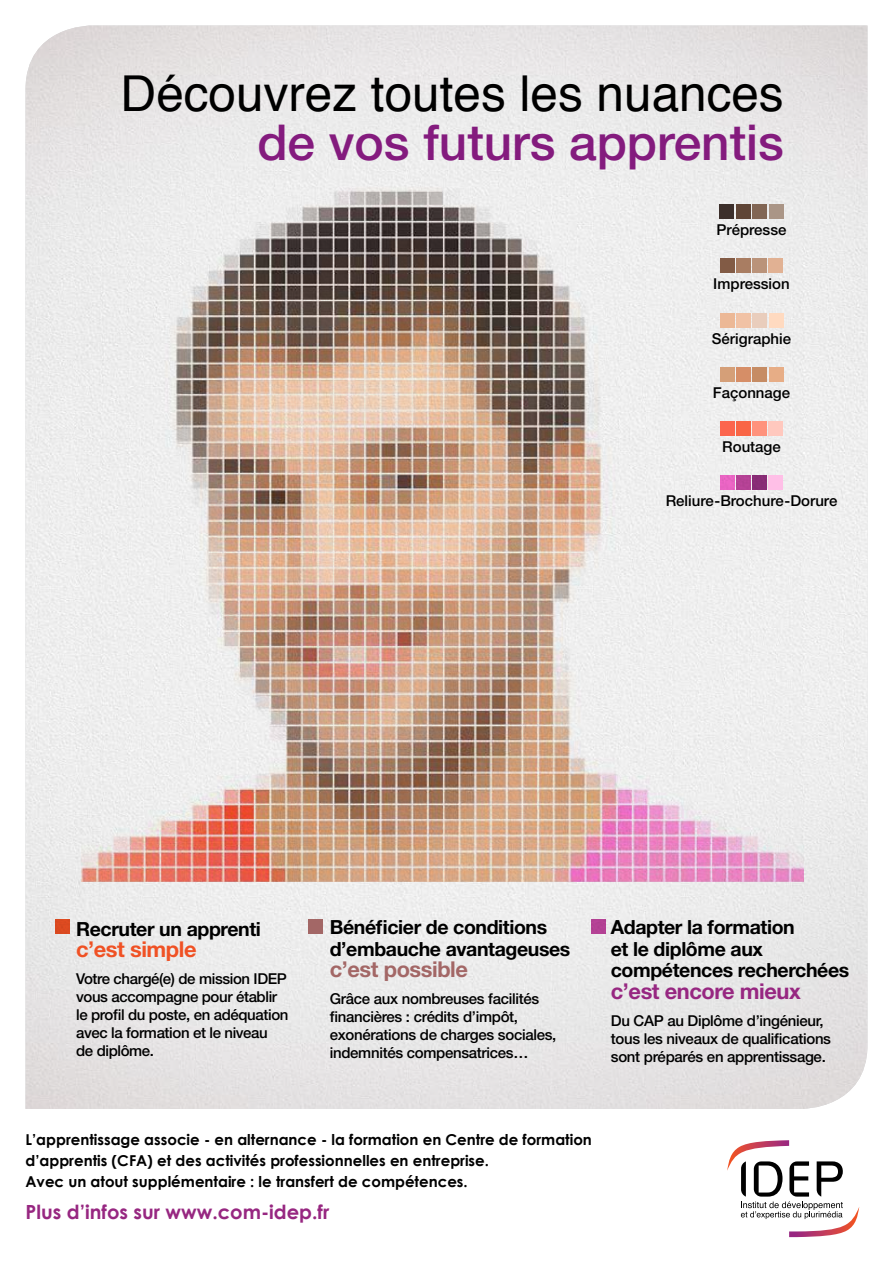
<style>
.page{position:relative;width:893px;height:1263px;background:#fff}
.page>*{position:absolute;margin:0;border:0;box-sizing:border-box;transform-origin:0 0}
.t1{font:49.5px "Helvetica";color:#000}
.t2{font:500 49.5px "Helvetica Neue";color:#851c7f}
.t3{font:700 21.9px "Helvetica Neue";letter-spacing:-.02em;color:#972781}
.t4{font:700 21.9px "Helvetica Neue";letter-spacing:-.02em;color:#a36766}
.t5{font:700 21.9px "Helvetica Neue";letter-spacing:-.02em;color:#f05124}
.t6{font:700 19.5px/21.9px "Helvetica Neue";letter-spacing:-.02em;color:#000}
.t7{font:700 19.5px "Century Gothic";color:#972781}
.t8{font:500 15px/18px "Helvetica Neue";letter-spacing:-.02em;color:#000}
.t9{font:700 15px/21px "Century Gothic";color:#000}
.t10{font:500 15px "Helvetica Neue";color:#000}
</style>
<div class="page">
<img style="left:26px;top:26px;width:841px;height:1083px">
<svg style="left:727px;top:1140px;width:132px;height:97px"></svg>
<div style="left:55px;top:918px;width:15px;height:15px;background:#db4a20"></div>
<div style="left:308px;top:918px;width:15px;height:15px;background:#a36766"></div>
<div style="left:591px;top:918px;width:15px;height:15px;background:#b44194"></div>
<img style="left:81px;top:104px;width:723px;height:778px">
<div style="left:720px;top:313px;width:14px;height:15px;background:#ecb896"></div>
<div style="left:736px;top:313px;width:15px;height:15px;background:#f1c2a5"></div>
<div style="left:752px;top:313px;width:15px;height:15px;background:#e9cdbc"></div>
<div style="left:768px;top:313px;width:15px;height:15px;background:#ffdac0"></div>
<div style="left:720px;top:258px;width:15px;height:15px;background:#825b45"></div>
<div style="left:736px;top:258px;width:15px;height:15px;background:#a97d62"></div>
<div style="left:752px;top:258px;width:15px;height:15px;background:#ba937a"></div>
<div style="left:768px;top:258px;width:15px;height:15px;background:#e1b193"></div>
<div style="left:720px;top:475px;width:15px;height:15px;background:#e964c3"></div>
<div style="left:736px;top:475px;width:15px;height:15px;background:#b54295"></div>
<div style="left:752px;top:475px;width:15px;height:15px;background:#892c76"></div>
<div style="left:768px;top:475px;width:15px;height:15px;background:#ffbfe7"></div>
<div style="left:719px;top:204px;width:15px;height:15px;background:#3c2f2b"></div>
<div style="left:736px;top:204px;width:15px;height:15px;background:#5f4536"></div>
<div style="left:752px;top:204px;width:15px;height:15px;background:#826654"></div>
<div style="left:769px;top:204px;width:14px;height:15px;background:#aa9586"></div>
<div style="left:720px;top:367px;width:14px;height:15px;background:#d59f78"></div>
<div style="left:736px;top:367px;width:15px;height:15px;background:#d68e67"></div>
<div style="left:752px;top:367px;width:15px;height:15px;background:#c68c64"></div>
<div style="left:768px;top:367px;width:15px;height:15px;background:#e7ad86"></div>
<div style="left:720px;top:421px;width:15px;height:15px;background:#fc654d"></div>
<div style="left:736px;top:421px;width:15px;height:15px;background:#f96545"></div>
<div style="left:752px;top:421px;width:15px;height:15px;background:#ff927c"></div>
<div style="left:768px;top:421px;width:15px;height:15px;background:#ffc8be"></div>
<h1 class="t1" style="left:121px;top:56px;width:665px">Découvrez toutes les nuances</h1>
<h1 class="t2" style="left:257px;top:112px;width:528px">de vos futurs apprentis</h1>
<p class="t10" style="left:716px;top:221px;width:72px">Prépresse</p>
<p class="t10" style="left:713px;top:275px;width:78px">Impression</p>
<p class="t10" style="left:712px;top:329px;width:81px">Sérigraphie</p>
<p class="t10" style="left:713px;top:383px;width:79px">Façonnage</p>
<p class="t10" style="left:722px;top:438px;width:60px">Routage</p>
<p class="t10" style="left:666px;top:492px;width:173px">Reliure-Brochure-Dorure</p>
<h3 class="t6" style="left:76px;top:917px;width:186px">Recruter un apprenti</h3>
<h2 class="t5" style="left:76px;top:936px;width:122px">c’est simple</h2>
<p class="t8" style="left:76px;top:969px;width:214px">Votre chargé(e) de mission IDEP vous accompagne pour établir le profil du poste, en adéquation avec la formation et le niveau de diplôme.</p>
<h3 class="t6" style="left:330px;top:915px;width:242px">Bénéficier de conditions d’embauche avantageuses</h3>
<h2 class="t4" style="left:330px;top:956px;width:140px">c’est possible</h2>
<p class="t8" style="left:330px;top:989px;width:228px">Grâce aux nombreuses facilités financières : crédits d’impôt, exonérations de charges sociales, indemnités compensatrices…</p>
<h3 class="t6" style="left:611px;top:915px;width:240px">Adapter la formation<br>et le diplôme aux compétences recherchées</h3>
<h2 class="t3" style="left:611px;top:978px;width:191px">c’est encore mieux</h2>
<p class="t8" style="left:611px;top:1011px;width:222px">Du CAP au Diplôme d’ingénieur, tous les niveaux de qualifications sont préparés en apprentissage.</p>
<p class="t9" style="left:26px;top:1128px;width:568px">L’apprentissage associe - en alternance - la formation en Centre de formation d’apprentis (CFA) et des activités professionnelles en entreprise.<br>Avec un atout supplémentaire : le transfert de compétences.</p>
<h3 class="t7" style="left:26px;top:1200px;width:305px">Plus d’infos sur www.com-idep.fr</h3>
</div>
